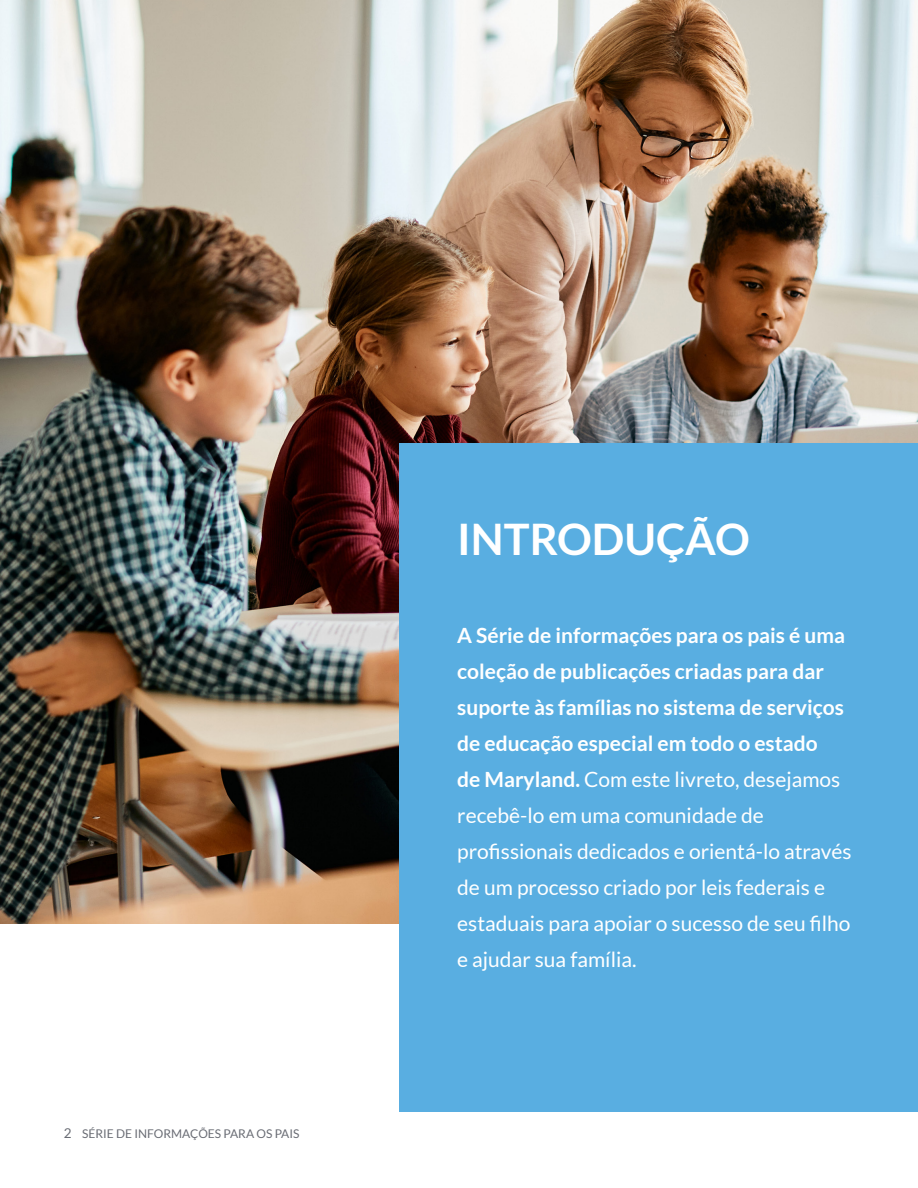
<style>
.page{position:relative;width:918px;height:1188px;background:#fff}
.page>*{position:absolute;margin:0;border:0;box-sizing:border-box;transform-origin:0 0}
.t1{font:700 43.5px "Lato";color:#fff}
.t2{font:21px/36px "Lato";color:#fff}
.t3{font:12px "Lato";color:#696c74}
.s1{font-size:13.5px}
.s2{font-weight:700}
</style>
<div class="page">
<img style="left:0;top:0;width:918px;height:923px">
<div style="left:399px;top:443px;width:519px;height:668px;background:#59aee1"></div>
<p class="t3" style="left:64px;top:1127px;width:237px"><span class="s1">2</span> SÉRIE DE INFORMAÇÕES PARA OS PAIS</p>
<p class="t1" style="left:457px;top:514px;width:294px">INTRODUÇÃO</p>
<p class="t2" style="left:457px;top:617px;width:396px"><span class="s2">A Série de informações para os pais é uma coleção de publicações criadas para dar suporte às famílias no sistema de serviços de educação especial em todo o estado<br>de Maryland.</span> Com este livreto, desejamos recebê-lo em uma comunidade de profissionais dedicados e orientá-lo através de um processo criado por leis federais e estaduais para apoiar o sucesso de seu filho e ajudar sua família.</p>
</div>
